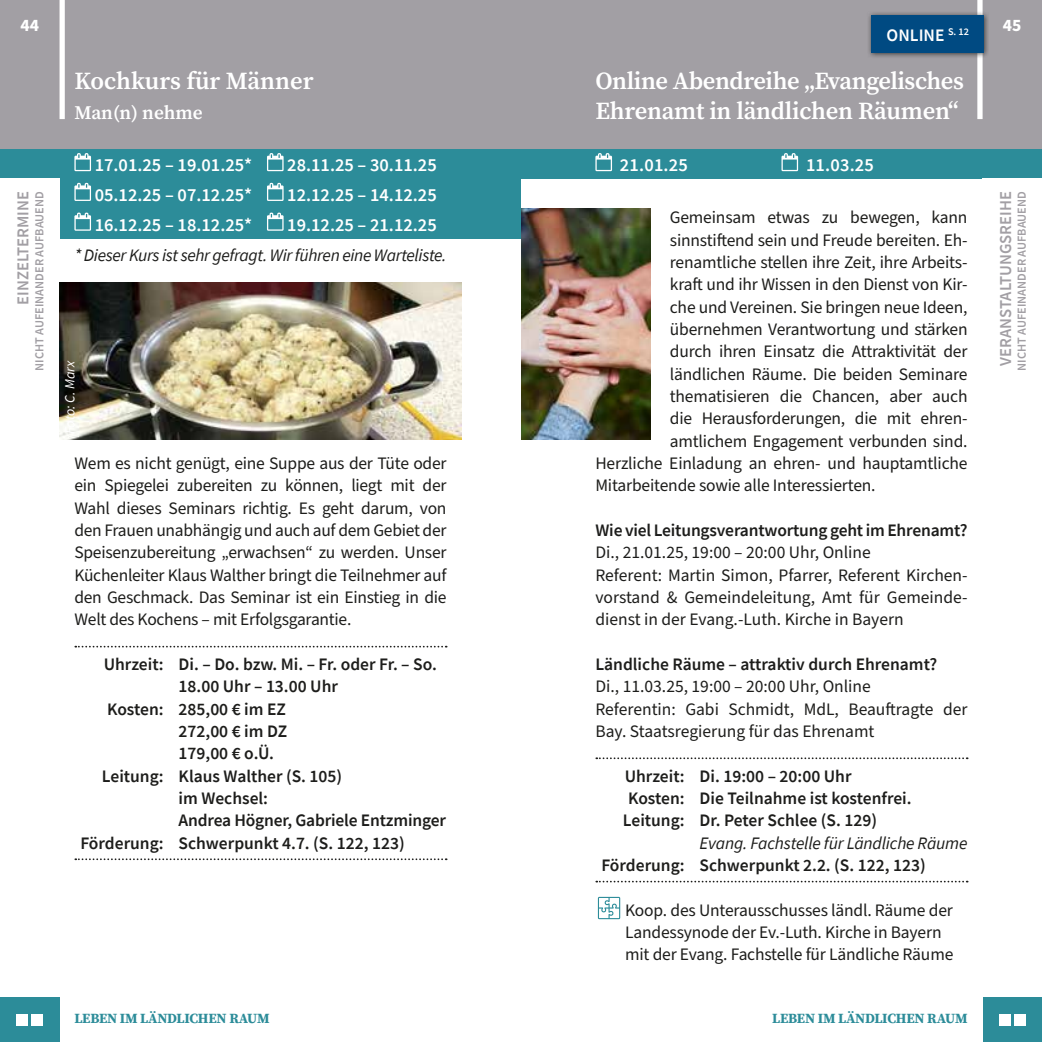
<style>
.page{position:relative;width:1042px;height:1042px;background:#fff}
.page>*{position:absolute;margin:0;border:0;box-sizing:border-box;transform-origin:0 0}
.t1{font:600 24.5px/29.8px "Source Serif Pro";letter-spacing:-.015em;color:#fff}
.t2{font:600 19.25px "Source Serif Pro";color:#fff}
.t3{font:600 18.38px "Source Sans Pro";color:#fff}
.t4{font:17.5px/22.4px "Source Sans Pro";letter-spacing:-.01em;color:#1d1d1b}
.t5{font:600 17.5px "Source Sans Pro";color:#1d1d1b}
.t6{font:italic 17.5px "Source Sans Pro";letter-spacing:-.02em;color:#1d1d1b}
.t7{font:600 17.5px "Source Sans Pro";color:#fff}
.t8{font:700 17.5px "Source Sans Pro";color:#fff}
.t9{font:600 16.62px "Source Sans Pro";color:#a29fa4}
.t10{font:700 14px "Source Serif Pro";letter-spacing:-.02em;color:#2c8c99}
.t11{font:italic 14px "Source Sans Pro";color:#fff}
.t12{font:600 12.25px "Source Sans Pro";color:#a29fa4}
</style>
<div class="page">
<div style="left:0;top:0;width:1042px;height:149px;background:#a29fa4"></div>
<div style="left:60px;top:0;width:5px;height:119px;background:#fff"></div>
<div style="left:977px;top:0;width:5px;height:119px;background:#fff"></div>
<div style="left:521px;top:149px;width:521px;height:30px;background:#2c8c99"></div>
<div style="left:982px;top:997px;width:60px;height:45px;background:#2c8c99"></div>
<div style="left:0;top:997px;width:60px;height:45px;background:#2c8c99"></div>
<div style="left:32px;top:1014px;width:11px;height:11px;background:#fff"></div>
<div style="left:17px;top:1014px;width:11px;height:11px;background:#fff"></div>
<div style="left:1014px;top:1014px;width:11px;height:11px;background:#fff"></div>
<div style="left:999px;top:1014px;width:11px;height:11px;background:#fff"></div>
<div style="left:0;top:149px;width:521px;height:89px;background:#2c8c99"></div>
<svg style="left:75px;top:646px;width:372px;height:1px"></svg>
<svg style="left:75px;top:858px;width:372px;height:2px"></svg>
<svg style="left:74px;top:153px;width:17px;height:18px"></svg>
<svg style="left:267px;top:153px;width:17px;height:18px"></svg>
<svg style="left:74px;top:183px;width:17px;height:18px"></svg>
<svg style="left:267px;top:183px;width:17px;height:18px"></svg>
<svg style="left:74px;top:213px;width:17px;height:18px"></svg>
<svg style="left:267px;top:213px;width:17px;height:18px"></svg>
<svg style="left:596px;top:757px;width:371px;height:2px"></svg>
<svg style="left:596px;top:881px;width:371px;height:1px"></svg>
<svg style="left:595px;top:153px;width:17px;height:18px"></svg>
<svg style="left:781px;top:153px;width:17px;height:18px"></svg>
<div style="left:0;top:179px;width:59px;height:104px;background:#fff"></div>
<img style="left:60px;top:283px;width:401px;height:156px">
<img style="left:521px;top:208px;width:129px;height:231px">
<div style="left:866px;top:11px;width:123px;height:47px;background:#1d1d1b;opacity:.75"></div>
<div style="left:871px;top:16px;width:113px;height:37px;background:#004a82"></div>
<svg style="left:598px;top:897px;width:22px;height:22px"></svg>
<p class="t8" style="left:20px;top:14px;width:20px">44</p>
<p class="t8" style="left:1003px;top:14px;width:20px">45</p>
<p class="t7" style="left:886px;top:24px;width:84px">ONLINE <sup>S.</sup> <sup>12</sup></p>
<h1 class="t1" style="left:74px;top:66px;width:241px">Kochkurs für Männer</h1>
<p class="t2" style="left:74px;top:100px;width:130px">Man(n) nehme</p>
<p class="t3" style="left:95px;top:153px;width:159px">17.01.25 – 19.01.25*</p>
<p class="t3" style="left:287px;top:153px;width:151px">28.11.25 – 30.11.25</p>
<p class="t3" style="left:95px;top:183px;width:159px">05.12.25 – 07.12.25*</p>
<p class="t3" style="left:287px;top:183px;width:151px">12.12.25 – 14.12.25</p>
<p class="t3" style="left:95px;top:212px;width:159px">16.12.25 – 18.12.25*</p>
<p class="t3" style="left:287px;top:212px;width:151px">19.12.25 – 21.12.25</p>
<p class="t6" style="left:74px;top:243px;width:373px">* Dieser Kurs ist sehr gefragt. Wir führen eine Warteliste.</p>
<h1 class="t1" style="left:595px;top:66px;width:370px">Online Abendreihe „Evangelisches<br>Ehrenamt in ländlichen Räumen“</h1>
<p class="t3" style="left:620px;top:153px;width:69px">21.01.25</p>
<p class="t3" style="left:806px;top:153px;width:69px">11.03.25</p>
<p class="t4" style="left:670px;top:207px;width:299px">Gemeinsam etwas zu bewegen, kann</p>
<p class="t4" style="left:670px;top:229px;width:299px">sinnstiftend sein und Freude bereiten. Eh-</p>
<p class="t4" style="left:670px;top:251px;width:299px">renamtliche stellen ihre Zeit, ihre Arbeits-</p>
<p class="t4" style="left:670px;top:274px;width:299px">kraft und ihr Wissen in den Dienst von Kir-</p>
<p class="t4" style="left:670px;top:296px;width:299px">che und Vereinen. Sie bringen neue Ideen,</p>
<p class="t4" style="left:670px;top:318px;width:299px">übernehmen Verantwortung und stärken</p>
<p class="t4" style="left:670px;top:341px;width:299px">durch ihren Einsatz die Attraktivität der</p>
<p class="t4" style="left:670px;top:363px;width:299px">ländlichen Räume. Die beiden Seminare</p>
<p class="t4" style="left:670px;top:385px;width:299px">thematisieren die Chancen, aber auch</p>
<p class="t4" style="left:670px;top:408px;width:299px">die Herausforderungen, die mit ehren-</p>
<p class="t4" style="left:670px;top:430px;width:299px">amtlichem Engagement verbunden sind.</p>
<p class="t4" style="left:595px;top:452px;width:374px">Herzliche Einladung an ehren- und hauptamtliche</p>
<p class="t4" style="left:595px;top:475px;width:282px">Mitarbeitende sowie alle Interessierten.</p>
<p class="t5" style="left:595px;top:519px;width:374px">Wie viel Leitungsverantwortung geht im Ehrenamt?</p>
<p class="t4" style="left:595px;top:542px;width:374px">Di., 21.01.25, 19:00 – 20:00 Uhr, Online<br>Referent: Martin Simon, Pfarrer, Referent Kirchen&shy;vorstand &amp; Gemeindeleitung, Amt für Gemeinde&shy;dienst in der Evang.-Luth. Kirche in Bayern</p>
<p class="t5" style="left:595px;top:652px;width:343px">Ländliche Räume – attraktiv durch Ehrenamt?</p>
<p class="t4" style="left:595px;top:676px;width:374px">Di., 11.03.25, 19:00 – 20:00 Uhr, Online<br>Referentin: Gabi Schmidt, MdL, Beauftragte der<br>Bay. Staatsregierung für das Ehrenamt</p>
<p class="t5" style="left:625px;top:764px;width:228px">Uhrzeit: Di. 19:00 – 20:00 Uhr</p>
<p class="t5" style="left:628px;top:786px;width:285px">Kosten: Die Teilnahme ist kostenfrei.</p>
<p class="t5" style="left:623px;top:809px;width:256px">Leitung: Dr. Peter Schlee (S. 129)</p>
<p class="t6" style="left:699px;top:831px;width:269px">Evang. Fachstelle für Ländliche Räume</p>
<p class="t5" style="left:601px;top:853px;width:326px">Förderung: Schwerpunkt 2.2. (S. 122, 123)</p>
<p class="t4" style="left:625px;top:899px;width:330px">Koop. des Unterausschusses ländl. Räume der<br>Landessynode der Ev.-Luth. Kirche in Bayern mit der Evang. Fachstelle für Ländliche Räume</p>
<p class="t9" style="left:12px;top:305px;width:115px;rotate:-90deg">EINZELTERMINE</p>
<p class="t12" style="left:31px;top:371px;width:181px;rotate:-90deg">NICHT AUFEINANDER AUFBAUEND</p>
<p class="t9" style="left:994px;top:366px;width:176px;rotate:-90deg">VERANSTALTUNGSREIHE</p>
<p class="t12" style="left:1013px;top:371px;width:181px;rotate:-90deg">NICHT AUFEINANDER AUFBAUEND</p>
<p class="t11" style="left:61px;top:434px;width:76px;rotate:-90deg">Foto: C. Marx</p>
<p class="t4" style="left:74px;top:452px;width:374px;text-align:justify">Wem es nicht genügt, eine Suppe aus der Tüte oder ein Spiegelei zubereiten zu können, liegt mit der Wahl dieses Seminars richtig. Es geht darum, von den Frauen unabhängig und auch auf dem Gebiet der Speisenzubereitung „erwachsen“ zu werden. Unser Küchenleiter Klaus Walther bringt die Teilnehmer auf den Geschmack. Das Seminar ist ein Einstieg in die Welt des Kochens – mit Erfolgsgarantie.</p>
<p class="t5" style="left:104px;top:652px;width:335px">Uhrzeit: Di. – Do. bzw. Mi. – Fr. oder Fr. – So.</p>
<p class="t5" style="left:179px;top:675px;width:161px">18.00 Uhr – 13.00 Uhr</p>
<p class="t5" style="left:107px;top:697px;width:180px">Kosten: 285,00 € im EZ</p>
<p class="t5" style="left:179px;top:719px;width:110px">272,00 € im DZ</p>
<p class="t5" style="left:179px;top:742px;width:97px">179,00 € o.Ü.</p>
<p class="t5" style="left:102px;top:764px;width:242px">Leitung: Klaus Walther (S. 105)</p>
<p class="t5" style="left:179px;top:786px;width:91px">im Wechsel:</p>
<p class="t5" style="left:179px;top:809px;width:269px">Andrea Högner, Gabriele Entzminger</p>
<p class="t5" style="left:80px;top:831px;width:326px">Förderung: Schwerpunkt 4.7. (S. 122, 123)</p>
<p class="t10" style="left:74px;top:1008px;width:197px">LEBEN IM LÄNDLICHEN RAUM</p>
<p class="t10" style="left:772px;top:1008px;width:197px">LEBEN IM LÄNDLICHEN RAUM</p>
</div>
